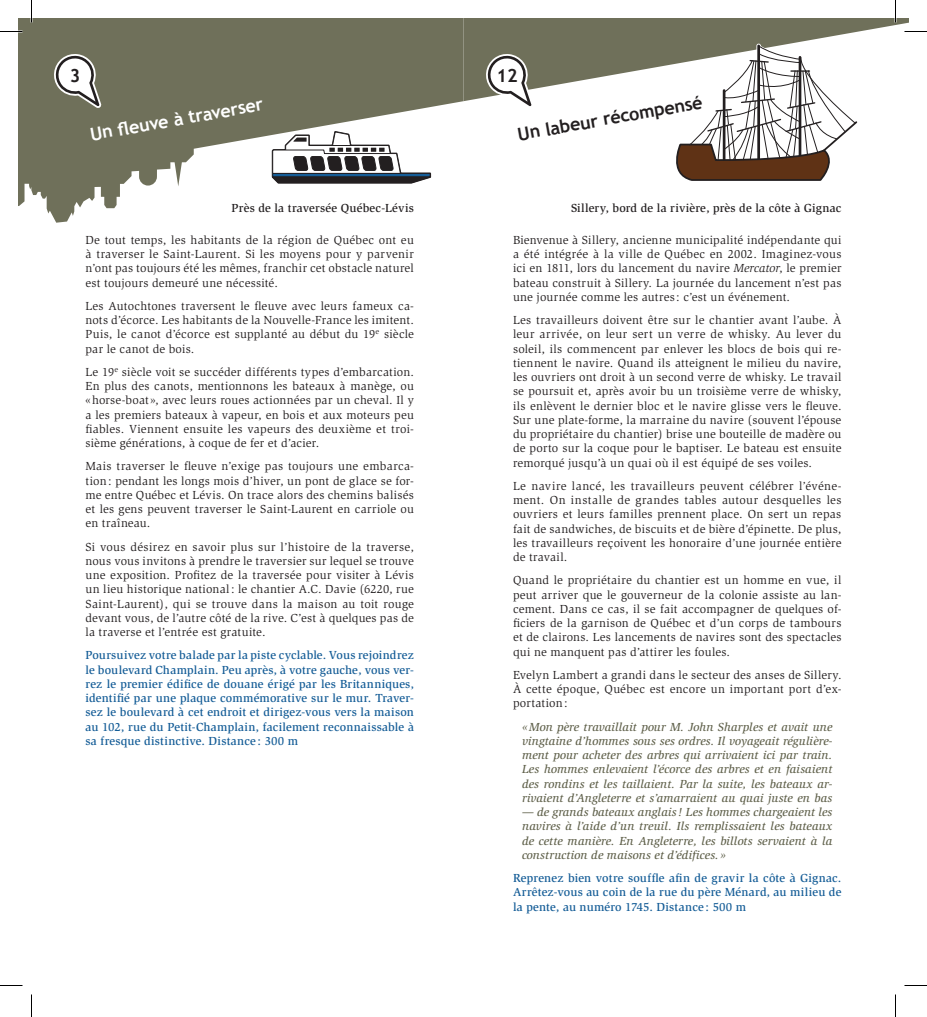
<style>
.page{position:relative;width:927px;height:1017px;background:#fff}
.page>*{position:absolute;margin:0;border:0;box-sizing:border-box;transform-origin:0 0}
.titre_noir{font:700 18px "Trebuchet MS";color:#231f20}
.titre_blanc{font:700 18px "Trebuchet MS";color:#fff}
.texte_regulier{font:12px/14.2px "Slimbach";letter-spacing:.015em;color:#231f20;text-align:justify}
.testimonial{font:italic 500 12px/14.2px "Slimbach";letter-spacing:.01em;color:#60614b;text-align:justify}
.consignes{font:500 12px/14.2px "Slimbach";letter-spacing:.015em;color:#155d97;text-align:justify}
.adresse{font:500 12px "Slimbach";letter-spacing:.015em;color:#231f20}
.s1{font-style:italic}
</style>
<div class="page">
<svg style="left:18px;top:18px;width:446px;height:205px;fill:#6f705a"></svg>
<svg style="left:271px;top:130px;width:161px;height:54px"></svg>
<svg style="left:51px;top:53px;width:50px;height:55px"></svg>
<svg style="left:0;top:31px;width:22px;height:1px"></svg>
<svg style="left:0;top:985px;width:22px;height:1px"></svg>
<svg style="left:904px;top:985px;width:23px;height:1px"></svg>
<svg style="left:31px;top:0;width:1px;height:22px"></svg>
<svg style="left:31px;top:994px;width:1px;height:23px"></svg>
<svg style="left:464px;top:0;width:463px;height:181px"></svg>
<svg style="left:895px;top:994px;width:1px;height:23px"></svg>
<p class="titre_noir" style="left:70px;top:64px;width:12px">3</p>
<p class="titre_blanc" style="left:88px;top:123px;width:177px;rotate:-10deg">Un fl euve à traverser</p>
<p class="adresse" style="left:232px;top:200px;width:184px">Près de la traversée Québec-Lévis</p>
<p class="texte_regulier" style="left:86px;top:233px;width:330px">De tout temps, les habitants de la région de Québec ont eu à traverser le Saint-Laurent. Si les moyens pour y parvenir n’ont pas toujours été les mêmes, franchir cet obstacle naturel est toujours demeuré une nécessité.</p>
<p class="texte_regulier" style="left:86px;top:299px;width:330px">Les Autochtones traversent le fleuve avec leurs fameux ca&shy;nots d’écorce. Les habitants de la Nouvelle-France les imitent.<br>Puis, le canot d’écorce est supplanté au début du 19<sup>e</sup> siècle par le canot de bois.</p>
<p class="texte_regulier" style="left:86px;top:365px;width:330px">Le 19<sup>e</sup> siècle voit se succéder différents types d’embarcation.<br>En plus des canots, mentionnons les bateaux à manège, ou «horse-boat», avec leurs roues actionnées par un cheval. Il y a les premiers bateaux à vapeur, en bois et aux moteurs peu fiables. Viennent ensuite les vapeurs des deuxième et troi&shy;sième générations, à coque de fer et d’acier.</p>
<p class="texte_regulier" style="left:86px;top:459px;width:330px">Mais traverser le fleuve n’exige pas toujours une embarca&shy;tion: pendant les longs mois d’hiver, un pont de glace se for&shy;me entre Québec et Lévis. On trace alors des chemins balisés et les gens peuvent traverser le Saint-Laurent en carriole ou en traîneau.</p>
<p class="texte_regulier" style="left:86px;top:539px;width:330px">Si vous désirez en savoir plus sur l’histoire de la traverse, nous vous invitons à prendre le traversier sur lequel se trouve une exposition. Profitez de la traversée pour visiter à Lévis un lieu historique national: le chantier A.C. Davie (6220, rue Saint-Laurent), qui se trouve dans la maison au toit rouge devant vous, de l’autre côté de la rive. C’est à quelques pas de la traverse et l’entrée est gratuite.</p>
<p class="consignes" style="left:86px;top:648px;width:330px">Poursuivez votre balade par la piste cyclable. Vous rejoindrez le boulevard Champlain. Peu après, à votre gauche, vous ver&shy;rez le premier édifice de douane érigé par les Britanniques, identifié par une plaque commémorative sur le mur. Traver&shy;sez le boulevard à cet endroit et dirigez-vous vers la maison au 102, rue du Petit-Champlain, facilement reconnaissable à sa fresque distinctive. Distance: 300 m</p>
<p class="titre_noir" style="left:496px;top:64px;width:23px">12</p>
<p class="titre_noir" style="left:516px;top:123px;width:189px;rotate:-10deg">Un labeur récompensé</p>
<p class="adresse" style="left:571px;top:200px;width:272px">Sillery, bord de la rivière, près de la côte à Gignac</p>
<p class="texte_regulier" style="left:513px;top:233px;width:330px">Bienvenue à Sillery, ancienne municipalité indépendante qui a été intégrée à la ville de Québec en 2002. Imaginez-vous ici en 1811, lors du lancement du navire <span class="s1">Mercator</span>, le premier bateau construit à Sillery. La journée du lancement n’est pas une journée comme les autres : c’est un événement.</p>
<p class="texte_regulier" style="left:513px;top:313px;width:330px">Les travailleurs doivent être sur le chantier avant l’aube. À leur arrivée, on leur sert un verre de whisky. Au lever du soleil, ils commencent par enlever les blocs de bois qui re&shy;tiennent le navire. Quand ils atteignent le milieu du navire, les ouvriers ont droit à un second verre de whisky. Le travail se poursuit et, après avoir bu un troisième verre de whisky, ils enlèvent le dernier bloc et le navire glisse vers le fleuve.<br>Sur une plate-forme, la marraine du navire (souvent l’épouse du propriétaire du chantier) brise une bouteille de madère ou de porto sur la coque pour le baptiser. Le bateau est ensuite remorqué jusqu’à un quai où il est équipé de ses voiles.</p>
<p class="texte_regulier" style="left:513px;top:479px;width:330px">Le navire lancé, les travailleurs peuvent célébrer l’événe&shy;ment. On installe de grandes tables autour desquelles les ouvriers et leurs familles prennent place. On sert un repas fait de sandwiches, de biscuits et de bière d’épinette. De plus, les travailleurs reçoivent les honoraire d’une journée entière de travail.</p>
<p class="texte_regulier" style="left:513px;top:573px;width:330px">Quand le propriétaire du chantier est un homme en vue, il peut arriver que le gouverneur de la colonie assiste au lan&shy;cement. Dans ce cas, il se fait accompagner de quelques of&shy;ficiers de la garnison de Québec et d’un corps de tambours et de clairons. Les lancements de navires sont des spectacles qui ne manquent pas d’attirer les foules.</p>
<p class="texte_regulier" style="left:513px;top:668px;width:330px">Evelyn Lambert a grandi dans le secteur des anses de Sillery.<br>À cette époque, Québec est encore un important port d’ex&shy;portation:</p>
<p class="testimonial" style="left:522px;top:719px;width:312px">« Mon père travaillait pour M. John Sharples et avait une vingtaine d’hommes sous ses ordres. Il voyageait régulière&shy;ment pour acheter des arbres qui arrivaient ici par train.<br>Les hommes enlevaient l’écorce des arbres et en faisaient des rondins et les taillaient. Par la suite, les bateaux ar&shy;rivaient d’Angleterre et s’amarraient au quai juste en bas</p>
<p class="testimonial" style="left:522px;top:805px;width:312px">— de grands bateaux anglais ! Les hommes chargeaient les navires à l’aide d’un treuil. Ils remplissaient les bateaux de cette manière. En Angleterre, les billots servaient à la construction de maisons et d’édifices. »</p>
<p class="consignes" style="left:513px;top:871px;width:330px">Reprenez bien votre souffle afin de gravir la côte à Gignac.<br>Arrêtez-vous au coin de la rue du père Ménard, au milieu de la pente, au numéro 1745. Distance : 500 m</p>
</div>
